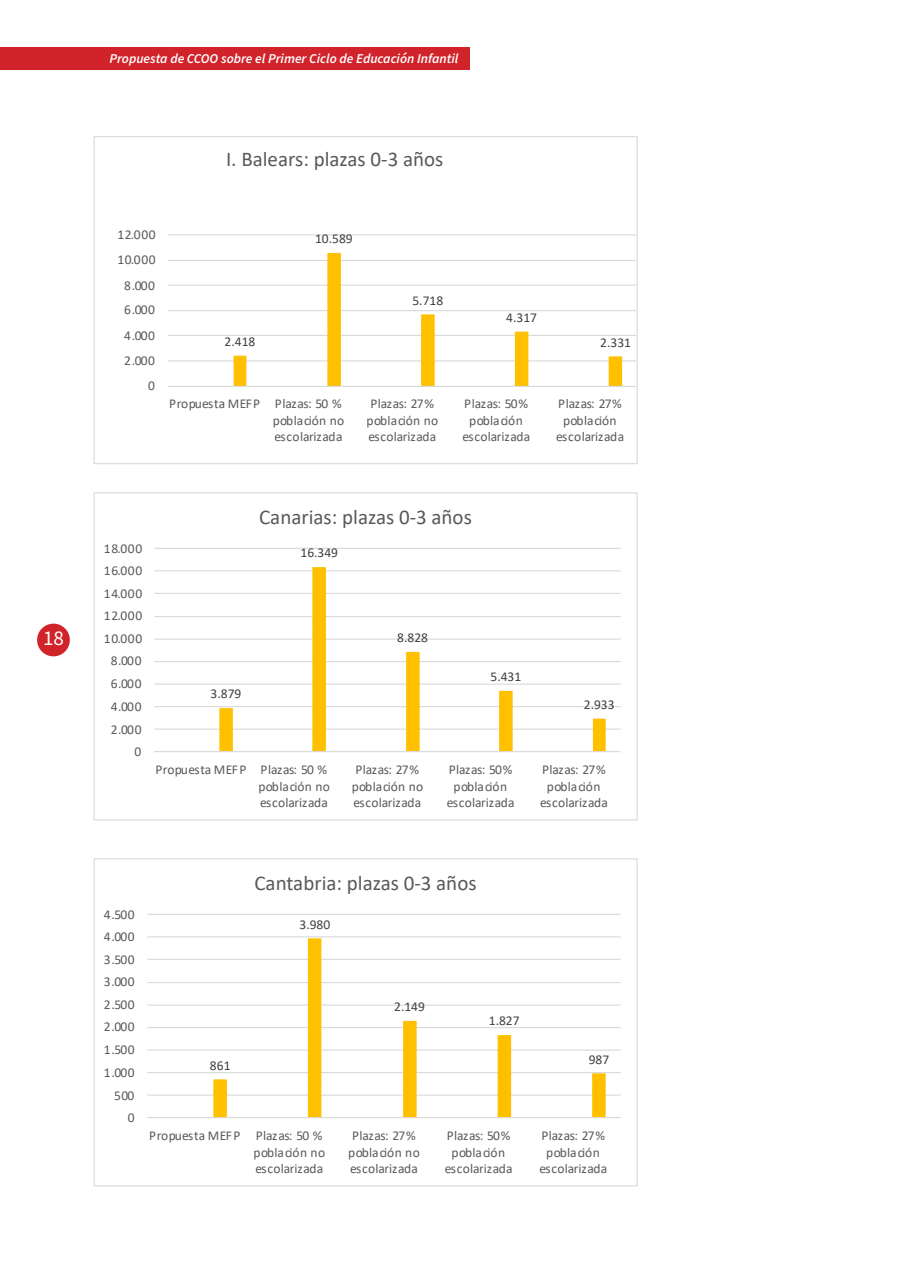
<style>
.page{position:relative;width:910px;height:1280px;background:#fff}
.page>*{position:absolute;margin:0;border:0;box-sizing:border-box;transform-origin:0 0}
.t1{font:21px "Calibri";color:#595959}
.t2{font:21px "Source Sans Pro";color:#fff}
.t3{font:13.5px/16.5px "Calibri";letter-spacing:-.005em;color:#595959}
.t4{font:13.5px "Calibri";color:#404040}
.t5{font:italic 600 13.5px "Source Sans Pro";color:#fff}
</style>
<div class="page">
<div style="left:0;top:47px;width:469px;height:22px;background:#d1232a"></div>
<div style="left:37px;top:624px;width:33px;height:32px;background:#d1232a;border-radius:50%"></div>
<hr style="left:168px;top:360px;width:468px;height:1px;background:#d9d9d9">
<hr style="left:168px;top:335px;width:468px;height:1px;background:#d9d9d9">
<hr style="left:168px;top:310px;width:468px;height:1px;background:#d9d9d9">
<hr style="left:168px;top:285px;width:468px;height:1px;background:#d9d9d9">
<hr style="left:168px;top:260px;width:468px;height:1px;background:#d9d9d9">
<hr style="left:168px;top:234px;width:468px;height:1px;background:#d9d9d9">
<svg style="left:234px;top:253px;width:388px;height:133px"></svg>
<hr style="left:168px;top:386px;width:468px;height:1px;background:#d9d9d9">
<hr style="left:154px;top:728px;width:467px;height:2px;background:#d9d9d9">
<hr style="left:154px;top:706px;width:467px;height:1px;background:#d9d9d9">
<hr style="left:154px;top:683px;width:467px;height:2px;background:#d9d9d9">
<hr style="left:154px;top:661px;width:467px;height:1px;background:#d9d9d9">
<hr style="left:154px;top:638px;width:467px;height:2px;background:#d9d9d9">
<hr style="left:154px;top:616px;width:467px;height:1px;background:#d9d9d9">
<hr style="left:154px;top:593px;width:467px;height:1px;background:#d9d9d9">
<hr style="left:154px;top:570px;width:467px;height:1px;background:#d9d9d9">
<hr style="left:154px;top:548px;width:467px;height:1px;background:#d9d9d9">
<svg style="left:219px;top:567px;width:387px;height:184px"></svg>
<hr style="left:154px;top:751px;width:467px;height:1px;background:#d9d9d9">
<hr style="left:147px;top:1094px;width:474px;height:2px;background:#d9d9d9">
<hr style="left:147px;top:1072px;width:474px;height:1px;background:#d9d9d9">
<hr style="left:147px;top:1049px;width:474px;height:2px;background:#d9d9d9">
<hr style="left:147px;top:1027px;width:474px;height:1px;background:#d9d9d9">
<hr style="left:147px;top:1004px;width:474px;height:2px;background:#d9d9d9">
<hr style="left:147px;top:982px;width:474px;height:1px;background:#d9d9d9">
<hr style="left:147px;top:959px;width:474px;height:1px;background:#d9d9d9">
<hr style="left:147px;top:936px;width:474px;height:1px;background:#d9d9d9">
<hr style="left:147px;top:914px;width:474px;height:1px;background:#d9d9d9">
<svg style="left:213px;top:938px;width:393px;height:179px"></svg>
<hr style="left:147px;top:1117px;width:474px;height:1px;background:#d9d9d9">
<h1 class="t2" style="left:43px;top:624px;width:22px">18</h1>
<p class="t5" style="left:109px;top:49px;width:350px">Propuesta de CCOO sobre el Primer Ciclo de Educación Infantil</p>
<p class="t1" style="left:226px;top:144px;width:219px">I. Balears: plazas 0-3 años</p>
<p class="t3" style="left:117px;top:226px;width:40px">12.000</p>
<p class="t3" style="left:117px;top:251px;width:40px">10.000</p>
<p class="t3" style="left:124px;top:277px;width:32px">8.000</p>
<p class="t3" style="left:124px;top:301px;width:32px">6.000</p>
<p class="t3" style="left:124px;top:327px;width:32px">4.000</p>
<p class="t3" style="left:124px;top:352px;width:32px">2.000</p>
<p class="t3" style="left:148px;top:377px;width:8px">0</p>
<p class="t4" style="left:225px;top:332px;width:32px">2.418</p>
<p class="t4" style="left:315px;top:229px;width:39px">10.589</p>
<p class="t4" style="left:412px;top:291px;width:32px">5.718</p>
<p class="t4" style="left:506px;top:308px;width:32px">4.317</p>
<p class="t4" style="left:600px;top:334px;width:32px">2.331</p>
<p class="t3" style="left:273px;top:395px;width:73px;text-indent:-103px">Propuesta MEFP Plazas: 50 % población no escolarizada</p>
<p class="t3" style="left:367px;top:395px;width:73px">Plazas: 27% población no escolarizada</p>
<p class="t3" style="left:462px;top:395px;width:69px;text-align:center">Plazas: 50% población escolarizada</p>
<p class="t3" style="left:556px;top:395px;width:69px;text-align:center">Plazas: 27% población escolarizada</p>
<p class="t3" style="left:104px;top:540px;width:40px">18.000</p>
<p class="t3" style="left:104px;top:562px;width:40px">16.000</p>
<p class="t3" style="left:104px;top:585px;width:40px">14.000</p>
<p class="t3" style="left:104px;top:607px;width:40px">12.000</p>
<p class="t3" style="left:104px;top:630px;width:40px">10.000</p>
<p class="t3" style="left:111px;top:652px;width:32px">8.000</p>
<p class="t3" style="left:111px;top:675px;width:32px">6.000</p>
<p class="t3" style="left:111px;top:698px;width:32px">4.000</p>
<p class="t3" style="left:111px;top:720px;width:32px">2.000</p>
<p class="t3" style="left:135px;top:743px;width:8px">0</p>
<p class="t1" style="left:259px;top:502px;width:214px">Canarias: plazas 0-3 años</p>
<p class="t4" style="left:301px;top:543px;width:39px">16.349</p>
<p class="t4" style="left:211px;top:684px;width:32px">3.879</p>
<p class="t4" style="left:397px;top:628px;width:32px">8.828</p>
<p class="t4" style="left:491px;top:667px;width:32px">5.431</p>
<p class="t4" style="left:584px;top:695px;width:32px">2.933</p>
<p class="t3" style="left:258px;top:761px;width:73px;text-indent:-103px">Propuesta MEFP Plazas: 50 % población no escolarizada</p>
<p class="t3" style="left:352px;top:761px;width:73px">Plazas: 27% población no escolarizada</p>
<p class="t3" style="left:447px;top:761px;width:69px;text-align:center">Plazas: 50% población escolarizada</p>
<p class="t3" style="left:540px;top:761px;width:69px;text-align:center">Plazas: 27% población escolarizada</p>
<p class="t3" style="left:104px;top:906px;width:32px">4.500</p>
<p class="t3" style="left:104px;top:928px;width:32px">4.000</p>
<p class="t3" style="left:104px;top:951px;width:32px">3.500</p>
<p class="t3" style="left:104px;top:973px;width:32px">3.000</p>
<p class="t3" style="left:104px;top:996px;width:32px">2.500</p>
<p class="t3" style="left:104px;top:1018px;width:32px">2.000</p>
<p class="t3" style="left:104px;top:1041px;width:32px">1.500</p>
<p class="t3" style="left:104px;top:1064px;width:32px">1.000</p>
<p class="t3" style="left:114px;top:1086px;width:22px">500</p>
<p class="t3" style="left:128px;top:1109px;width:8px">0</p>
<p class="t1" style="left:254px;top:868px;width:224px">Cantabria: plazas 0-3 años</p>
<p class="t4" style="left:210px;top:1056px;width:22px">861</p>
<p class="t4" style="left:300px;top:915px;width:32px">3.980</p>
<p class="t4" style="left:394px;top:997px;width:32px">2.149</p>
<p class="t4" style="left:489px;top:1011px;width:32px">1.827</p>
<p class="t4" style="left:589px;top:1050px;width:22px">987</p>
<p class="t3" style="left:254px;top:1127px;width:73px;text-indent:-104px">Propuesta MEFP Plazas: 50 % población no escolarizada</p>
<p class="t3" style="left:348px;top:1127px;width:73px">Plazas: 27% población no escolarizada</p>
<p class="t3" style="left:445px;top:1127px;width:69px;text-align:center">Plazas: 50% población escolarizada</p>
<p class="t3" style="left:539px;top:1127px;width:69px;text-align:center">Plazas: 27% población escolarizada</p>
</div>
